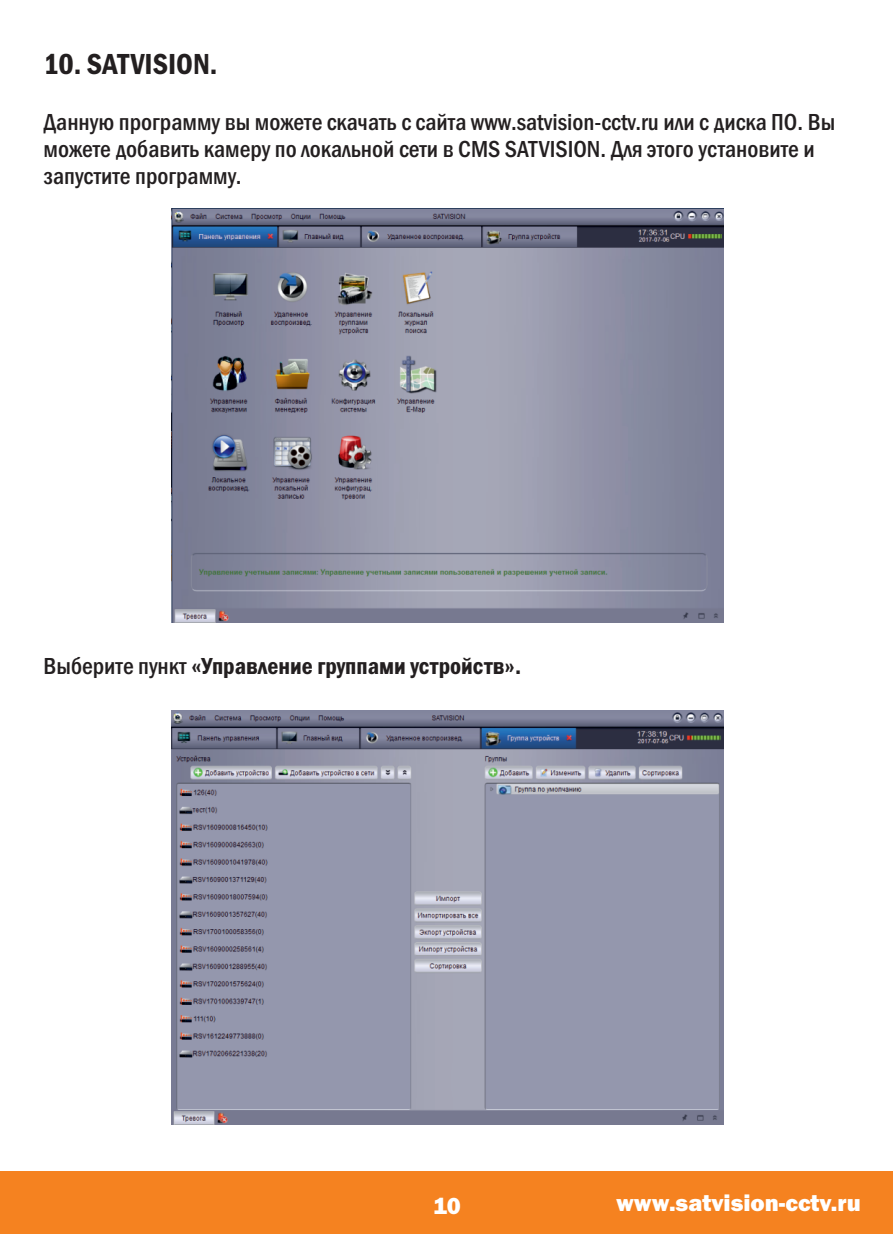
<style>
.page{position:relative;width:893px;height:1234px;background:#fff}
.page>*{position:absolute;margin:0;border:0;box-sizing:border-box;transform-origin:0 0}
.t1{font:600 condensed 30px "Franklin Gothic";color:#231f20}
.t2{font:500 condensed 24px/27.3px "Franklin Gothic";color:#231f20}
.t3{font:600 condensed 24px "Franklin Gothic";color:#231f20}
.t4{font:800 24px "Franklin Gothic";color:#fff}
.s1{font-weight:500}
</style>
<div class="page">
<div style="left:1px;top:1170px;width:892px;height:63px;background:#f58220"></div>
<img style="left:171px;top:208px;width:553px;height:414px">
<img style="left:171px;top:710px;width:553px;height:414px">
<p class="t1" style="left:43px;top:53px;width:176px">10. SATVISION.</p>
<p class="t2" style="left:43px;top:110px;width:793px">Данную программу вы можете скачать с сайта www.satvision-cctv.ru или с диска ПО. Вы можете добавить камеру по локальной сети в CMS SATVISION. Для этого установите и запустите программу.</p>
<p class="t3" style="left:43px;top:657px;width:479px"><span class="s1">Выберите пункт</span> «Управление группами устройств».</p>
<p class="t4" style="left:433px;top:1196px;width:29px">10</p>
<p class="t4" style="left:616px;top:1193px;width:246px">www.satvision-cctv.ru</p>
</div>
